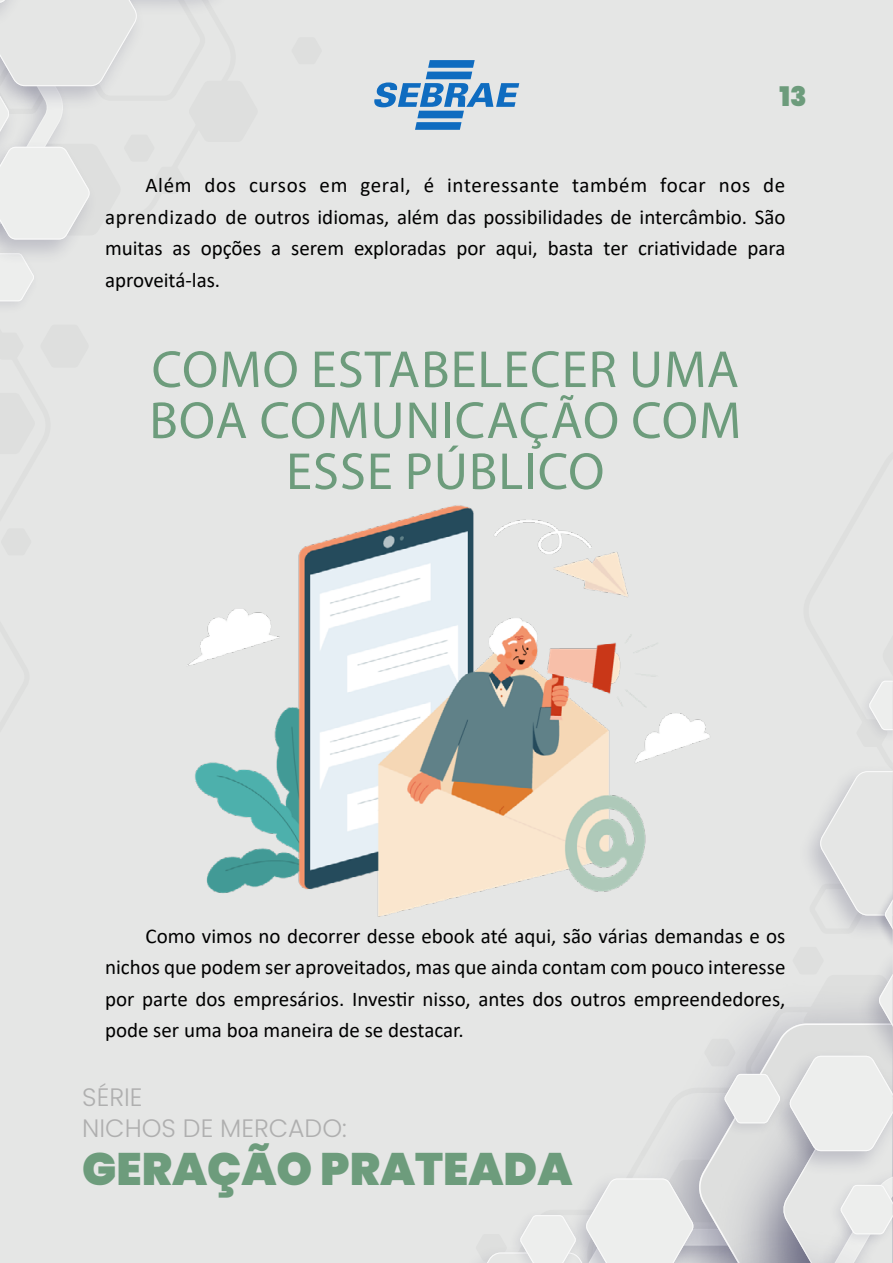
<style>
.page{position:relative;width:893px;height:1263px;background:#e5e6e5}
.page>*{position:absolute;margin:0;border:0;box-sizing:border-box;transform-origin:0 0}
.t1{font:52.5px/51px "Myriad Pro";letter-spacing:.02em;color:#6d9c7c;text-align:center}
.t2{font:900 45.45px "Poppins";color:#6d9c7c}
.t3{font:900 27px "Poppins";color:#6d9c7c}
.t4{font:300 25.2px/30.2px "Poppins";color:#afafaf}
.t5{font:21px/31.5px "Calibri";color:#000;text-align:justify}
</style>
<div class="page">
<img style="left:889px;top:939px;width:4px;height:5px">
<svg style="left:810px;top:681px;width:83px;height:258px"></svg>
<svg style="left:481px;top:965px;width:412px;height:298px"></svg>
<img style="left:0;top:239px;width:69px;height:32px">
<svg style="left:0;top:0;width:211px;height:239px"></svg>
<svg style="left:374px;top:60px;width:145px;height:70px"></svg>
<img style="left:187px;top:505px;width:523px;height:412px">
<p class="t3" style="left:779px;top:80px;width:29px">13</p>
<p class="t5" style="left:105px;top:169px;width:682px;text-indent:41px">Além dos cursos em geral, é interessante também focar nos de aprendizado de outros idiomas, além das possibilidades de intercâmbio. São muitas as opções a serem exploradas por aqui, basta ter criatividade para aproveitá-las.</p>
<h1 class="t1" style="left:149px;top:343px;width:593px">COMO ESTABELECER UMA<br>BOA COMUNICAÇÃO COM<br>ESSE PÚBLICO</h1>
<p class="t5" style="left:105px;top:919px;width:682px;text-indent:41px">Como vimos no decorrer desse ebook até aqui, são várias demandas e os nichos que podem ser aproveitados, mas que ainda contam com pouco interesse por parte dos empresários. Investir nisso, antes dos outros empreendedores, pode ser uma boa maneira de se destacar.</p>
<p class="t4" style="left:82px;top:1082px;width:266px">SÉRIE<br>NICHOS DE MERCADO:</p>
<h2 class="t2" style="left:82px;top:1143px;width:492px">GERAÇÃO PRATEADA</h2>
</div>
